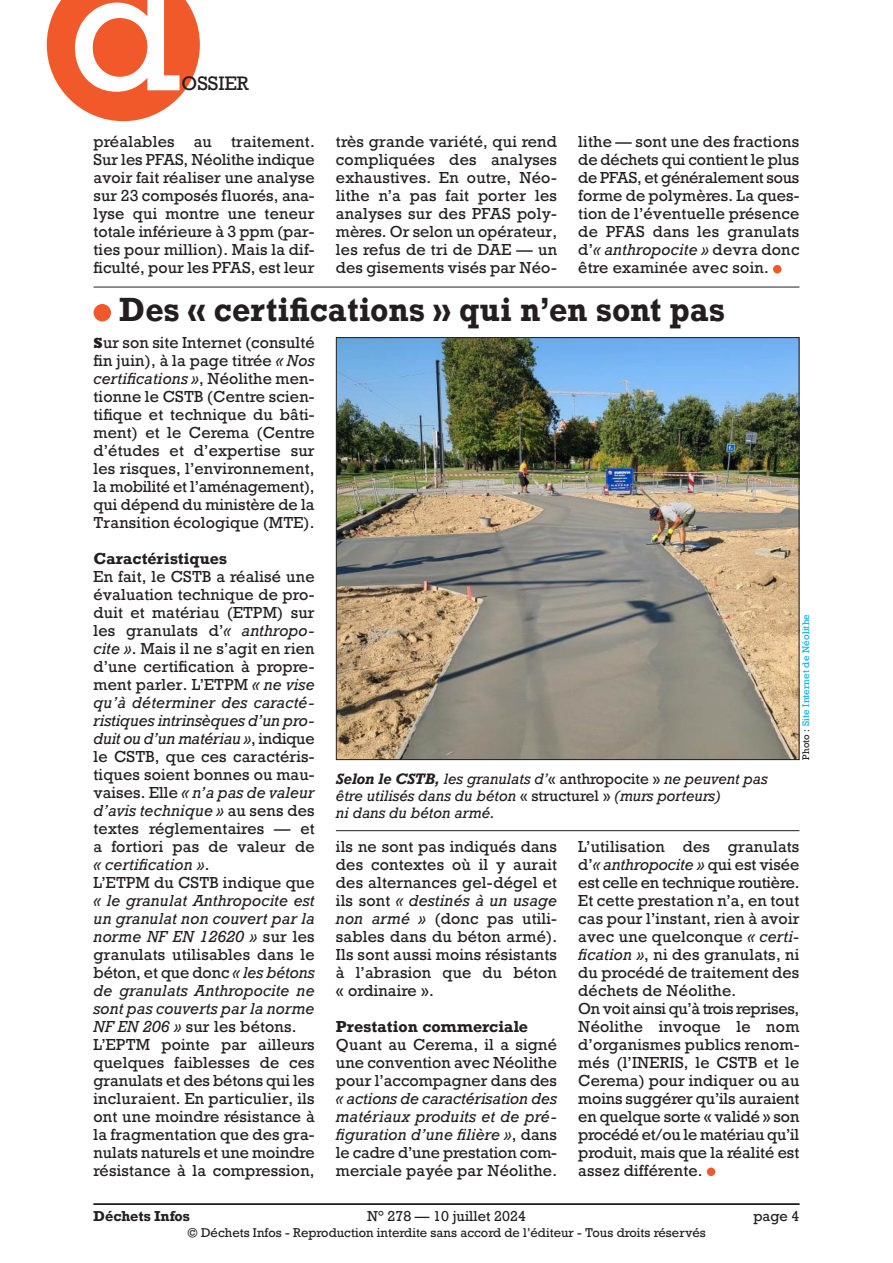
<style>
.page{position:relative;width:893px;height:1263px;background:#fff}
.page>*{position:absolute;margin:0;border:0;box-sizing:border-box;transform-origin:0 0}
.t1{font:166.5px "Rockwell";color:#fff}
.Texte_courant{font:700 31.5px "Rockwell";letter-spacing:.01em;color:#231f20;scale:.95 1}
.t2{font:18.3px "Rockwell";color:#231f20}
.Texte_courant-2{font:15px/18px "Rockwell";letter-spacing:.01em;color:#231f20;text-align:justify}
.Texte_courant-3{font:italic 15px/18px "Rockwell";letter-spacing:.01em;color:#231f20;text-align:justify}
.Texte_courant-4{font:700 15px "Rockwell";letter-spacing:.01em;color:#231f20}
.Légende_photo{font:italic 14.25px/17.2px "Rockwell";color:#231f20}
.t3{font:13.5px "Rockwell";color:#231f20}
.t4{font:700 13.5px "Rockwell";color:#231f20}
.t5{font:12px "Rockwell";color:#231f20}
.Crédit_photo{font:9px "Rockwell";letter-spacing:.015em;color:#00aeef}
.s1{font-style:italic}
.s2{font-family:"Rockwell Std";font-weight:800}
.s3{font-style:normal}
.s4{color:#231f20}
.s5{font-weight:700}
</style>
<div class="page">
<hr style="left:94px;top:1203px;width:705px;height:2px;background:#231f20">
<div style="left:773px;top:265px;width:8px;height:8px;background:#f1592a;border-radius:50%"></div>
<hr style="left:94px;top:287px;width:705px;height:1px;background:#231f20">
<div style="left:94px;top:304px;width:17px;height:17px;background:#f1592a;border-radius:50%"></div>
<div style="left:707px;top:1167px;width:8px;height:9px;background:#f1592a;border-radius:50%"></div>
<img style="left:338px;top:339px;width:459px;height:419px">
<hr style="left:336px;top:830px;width:463px;height:1px;background:#231f20">
<svg style="left:47px;top:0;width:153px;height:121px;background:#f3734b"></svg>
<h1 class="t1" style="left:69px;top:-73px;width:114px">d</h1>
<p class="t2" style="left:182px;top:72px;width:69px">OSSIER</p>
<p class="Texte_courant-2" style="left:94px;top:133px;width:223px;text-indent:137px">traitement.<br>Sur les PFAS, Néolithe indique avoir fait réaliser une analyse sur 23 composés fluorés, ana&shy;lyse qui montre une teneur totale inférieure à 3 ppm (par&shy;ties pour million). Mais la dif&shy;ficulté, pour les PFAS, est leur</p>
<p class="Texte_courant-2" style="left:336px;top:133px;width:223px">très grande variété, qui rend compliquées des analyses exhaustives. En outre, Néo&shy;lithe n’a pas fait porter les analyses sur des PFAS poly&shy;mères. Or selon un opérateur, les refus de tri de DAE — un des gisements visés par Néo-</p>
<p class="Texte_courant-2" style="left:578px;top:133px;width:223px">lithe — sont une des fractions de déchets qui contient le plus de PFAS, et généralement sous forme de polymères. La ques&shy;tion de l’éventuelle présence de PFAS dans les granulats d’<span class="s1">« anthropocite »</span> devra donc être examinée avec soin.</p>
<p class="Texte_courant" style="left:119px;top:290px;width:639px">Des « certifications » qui n’en sont pas</p>
<p class="Texte_courant-2" style="left:94px;top:334px;width:223px"><span class="s2">S</span>ur son site Internet (consulté fin juin), à la page titrée <span class="s1">« Nos certifications »</span>, Néolithe men&shy;tionne le CSTB (Centre scien&shy;tifique et technique du bâti&shy;ment) et le Cerema (Centre d’études et d’expertise sur les risques, l’environnement, la mobilité et l’aménagement), qui dépend du ministère de la Transition écologique (MTE).</p>
<p class="Texte_courant-4" style="left:94px;top:549px;width:135px">Caractéristiques</p>
<p class="Texte_courant-2" style="left:94px;top:568px;width:223px">En fait, le CSTB a réalisé une évaluation technique de pro&shy;duit et matériau (ETPM) sur les granulats d’<span class="s1">« anthropo&shy;cite »</span>. Mais il ne s’agit en rien d’une certification à propre&shy;ment parler. L’ETPM <span class="s1">« ne vise qu’à déterminer des caracté&shy;ristiques intrinsèques d’un pro&shy;duit ou d’un matériau »</span>, indique le CSTB, que ces caractéris&shy;tiques soient bonnes ou mau&shy;vaises. Elle <span class="s1">« n’a pas de valeur d’avis technique »</span> au sens des textes réglementaires — et a fortiori pas de valeur de <span class="s1">« certification »</span>.</p>
<p class="Texte_courant-3" style="left:94px;top:874px;width:223px"><span class="s3">L’ETPM du CSTB indique que </span>« le granulat Anthropocite est un granulat non couvert par la norme NF EN 12620 » <span class="s3">sur les granulats utilisables dans le béton, et que donc</span> « les bétons de granulats Anthropocite ne sont pas couverts par la norme NF EN 206 » <span class="s3">sur les bétons.</span></p>
<p class="Texte_courant-2" style="left:94px;top:1036px;width:223px">L’EPTM pointe par ailleurs quelques faiblesses de ces granulats et des bétons qui les incluraient. En particulier, ils ont une moindre résistance à la fragmentation que des gra&shy;nulats naturels et une moindre résistance à la compression,</p>
<p class="Texte_courant-2" style="left:94px;top:133px;width:83px">préalables</p>
<p class="Texte_courant-2" style="left:194px;top:133px;width:20px">au</p>
<p class="Crédit_photo" style="left:800px;top:760px;width:147px;rotate:-90deg"><span class="s4">Photo :</span> Site Internet de Néolithe</p>
<p class="Légende_photo" style="left:336px;top:770px;width:433px"><span class="s5">Selon le CSTB,</span> les granulats d’<span class="s3">« anthropocite »</span> ne peuvent pas être utilisés dans du béton <span class="s3">« structurel »</span> (murs porteurs)<br>ni dans du béton armé.</p>
<p class="Texte_courant-2" style="left:336px;top:838px;width:223px">ils ne sont pas indiqués dans des contextes où il y aurait des alternances gel-dégel et ils sont <span class="s1">« destinés à un usage non armé »</span> (donc pas utili&shy;sables dans du béton armé).<br>Ils sont aussi moins résistants à l’abrasion que du béton « ordinaire ».</p>
<p class="Texte_courant-4" style="left:336px;top:1017px;width:194px">Prestation commerciale</p>
<p class="Texte_courant-2" style="left:336px;top:1036px;width:223px">Quant au Cerema, il a signé une convention avec Néolithe pour l’accompagner dans des <span class="s1">« actions de caractérisation des matériaux produits et de pré&shy;figuration d’une filière »</span>, dans le cadre d’une prestation com&shy;merciale payée par Néolithe.</p>
<p class="Texte_courant-2" style="left:578px;top:838px;width:223px">L’utilisation des granulats d’<span class="s1">« anthropocite »</span> qui est visée est celle en technique routière.<br>Et cette prestation n’a, en tout cas pour l’instant, rien à avoir avec une quelconque <span class="s1">« certi&shy;fication »</span>, ni des granulats, ni du procédé de traitement des déchets de Néolithe.</p>
<p class="Texte_courant-2" style="left:578px;top:1000px;width:223px">On voit ainsi qu’à trois reprises, Néolithe invoque le nom d’organismes publics renom&shy;més (l’INERIS, le CSTB et le Cerema) pour indiquer ou au moins suggérer qu’ils auraient en quelque sorte « validé » son procédé et/ou le matériau qu’il produit, mais que la réalité est assez différente.</p>
<p class="t4" style="left:94px;top:1207px;width:98px">Déchets Infos</p>
<p class="t3" style="left:367px;top:1207px;width:160px">N° 278 — 10 juillet 2024</p>
<p class="t3" style="left:753px;top:1207px;width:48px">page 4</p>
<p class="t5" style="left:187px;top:1225px;width:520px">© Déchets Infos - Reproduction interdite sans accord de l’éditeur - Tous droits réservés</p>
</div>
